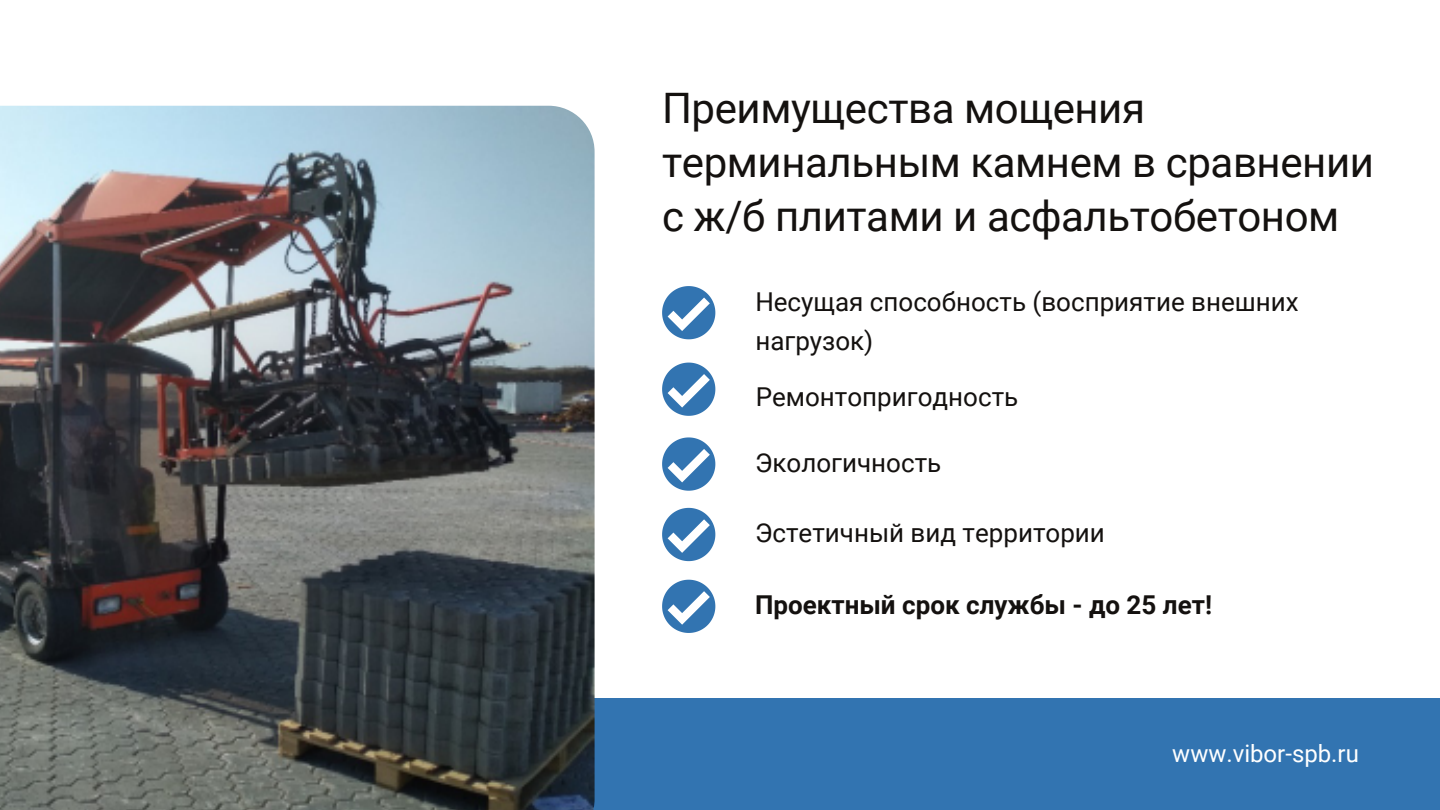
<style>
.page{position:relative;width:1440px;height:810px;background:#fff}
.page>*{position:absolute;margin:0;border:0;box-sizing:border-box;transform-origin:0 0}
.t1{font:42px/54px "Roboto";letter-spacing:-.01em;color:#14110f}
.t2{font:26px/39px "Roboto";color:#14110f}
.t3{font:700 26px "Roboto";color:#14110f}
.t4{font:24px "Roboto";color:#fff}
</style>
<div class="page">
<div style="left:1px;top:698px;width:1439px;height:112px;background:#3274b1"></div>
<img style="left:0;top:106px;width:595px;height:704px">
<svg style="left:662px;top:286px;width:53px;height:53px"></svg>
<svg style="left:662px;top:363px;width:53px;height:53px"></svg>
<svg style="left:662px;top:437px;width:53px;height:54px"></svg>
<svg style="left:662px;top:508px;width:53px;height:53px"></svg>
<svg style="left:662px;top:580px;width:53px;height:53px"></svg>
<p class="t1" style="left:662px;top:82px;width:713px">Преимущества мощения терминальным камнем в сравнении с ж/б плитами и асфальтобетоном</p>
<p class="t2" style="left:755px;top:282px;width:545px">Несущая способность (восприятие внешних нагрузок)</p>
<p class="t2" style="left:756px;top:378px;width:264px">Ремонтопригодность</p>
<p class="t2" style="left:755px;top:443px;width:188px">Экологичность</p>
<p class="t2" style="left:755px;top:514px;width:351px">Эстетичный вид территории</p>
<p class="t3" style="left:755px;top:590px;width:459px">Проектный срок службы - до 25 лет!</p>
<p class="t4" style="left:1172px;top:740px;width:188px">www.vibor-spb.ru</p>
</div>
